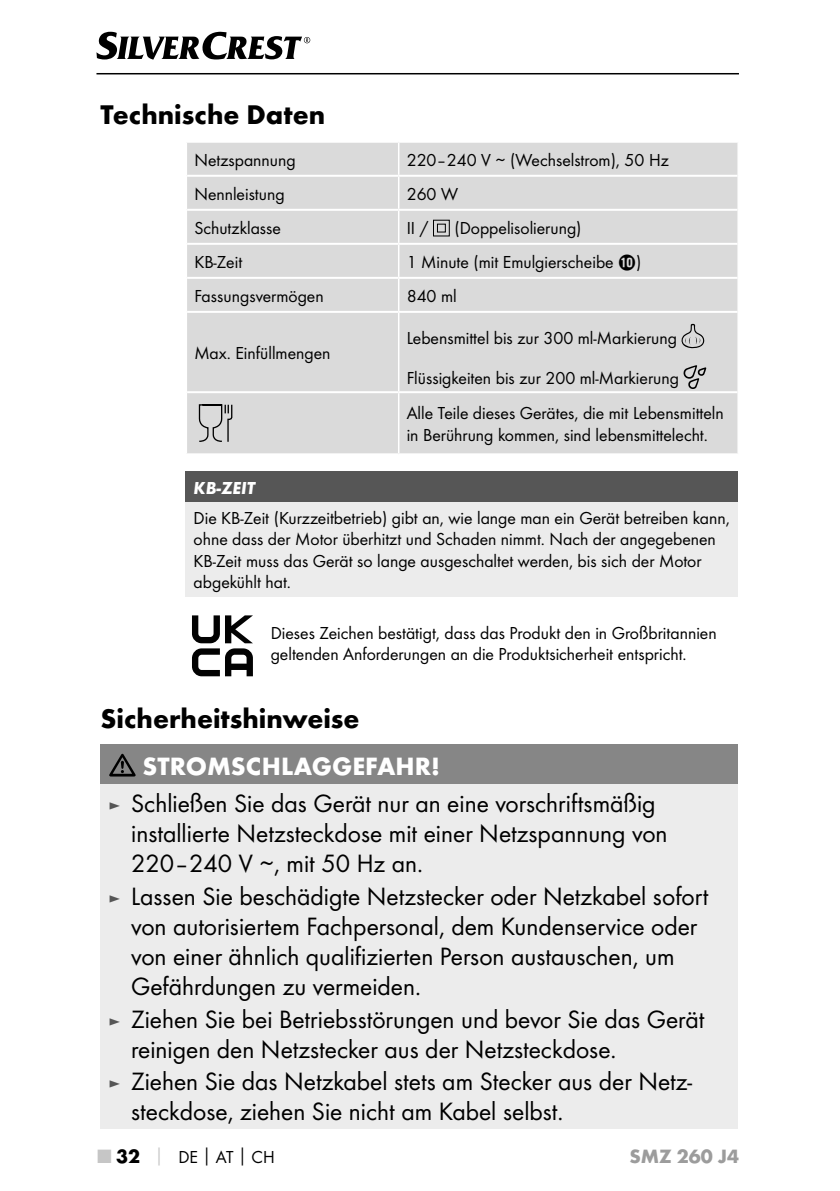
<style>
.page{position:relative;width:840px;height:1191px;background:#fff}
.page>*{position:absolute;margin:0;border:0;box-sizing:border-box;transform-origin:0 0}
.t1{font:700 28px "Futura";color:#000}
.t2{font:26px/30px "Futura Boo";color:#000}
.t3{font:700 26px "Futura";color:#fff}
.t4{font:700 20px "Futura";color:#9c9c9c}
.t5{font:18px/21.6px "Futura Boo";color:#000}
.t6{font:italic 700 18px "Futura";color:#fff}
.s1{font-family:"Hako PI Nummern"}
.s2{font-size:18px;color:#565656}
.s3{font-family:"Futura";font-weight:700;font-size:20px;color:#c6c6c6}
.s4{font-family:"Futura";font-weight:700;font-size:20px}
.s5{font-family:"Futura";font-weight:700;color:#c6c6c6}
.s6{font-family:"Futura";font-weight:700}
</style>
<div class="page">
<hr style="left:96px;top:73px;width:642px;height:1px;background:#000">
<svg style="left:96px;top:32px;width:214px;height:28px"></svg>
<div style="left:187px;top:143px;width:550px;height:310px;background:#dadada"></div>
<div style="left:187px;top:279px;width:550px;height:32px;background:#dadada"></div>
<hr style="left:187px;top:175px;width:211px;height:2px;background:#fff">
<hr style="left:398px;top:175px;width:339px;height:2px;background:#fff">
<hr style="left:187px;top:209px;width:211px;height:2px;background:#fff">
<hr style="left:398px;top:209px;width:339px;height:2px;background:#fff">
<hr style="left:187px;top:243px;width:211px;height:2px;background:#fff">
<hr style="left:398px;top:243px;width:339px;height:2px;background:#fff">
<hr style="left:187px;top:277px;width:211px;height:2px;background:#fff">
<hr style="left:398px;top:277px;width:339px;height:2px;background:#fff">
<hr style="left:187px;top:311px;width:211px;height:2px;background:#fff">
<hr style="left:398px;top:311px;width:339px;height:2px;background:#fff">
<hr style="left:187px;top:391px;width:211px;height:2px;background:#fff">
<hr style="left:398px;top:391px;width:339px;height:2px;background:#fff">
<hr style="left:398px;top:143px;width:1px;height:32px;background:#fff">
<hr style="left:398px;top:177px;width:1px;height:32px;background:#fff">
<hr style="left:398px;top:211px;width:1px;height:32px;background:#fff">
<hr style="left:398px;top:245px;width:1px;height:32px;background:#fff">
<hr style="left:398px;top:279px;width:1px;height:32px;background:#fff">
<hr style="left:398px;top:313px;width:1px;height:78px;background:#fff">
<hr style="left:398px;top:393px;width:1px;height:60px;background:#fff">
<svg style="left:432px;top:219px;width:17px;height:17px"></svg>
<svg style="left:681px;top:324px;width:22px;height:24px"></svg>
<svg style="left:683px;top:365px;width:22px;height:24px"></svg>
<svg style="left:198px;top:403px;width:35px;height:40px"></svg>
<div style="left:185px;top:472px;width:552px;height:30px;background:#565656"></div>
<div style="left:185px;top:502px;width:552px;height:94px;background:#ececec"></div>
<svg style="left:192px;top:615px;width:61px;height:61px"></svg>
<div style="left:100px;top:744px;width:637px;height:40px;background:#868686"></div>
<div style="left:100px;top:784px;width:637px;height:344px;background:#ececec"></div>
<svg style="left:109px;top:754px;width:26px;height:22px"></svg>
<h1 class="t1" style="left:100px;top:97px;width:226px">Technische Daten</h1>
<p class="t5" style="left:194px;top:149px;width:103px">Netzspannung</p>
<p class="t5" style="left:406px;top:149px;width:263px">220–240 V ∼ (Wechselstrom), 50 Hz</p>
<p class="t5" style="left:194px;top:183px;width:92px">Nennleistung</p>
<p class="t5" style="left:406px;top:183px;width:53px">260 W</p>
<p class="t5" style="left:194px;top:217px;width:88px">Schutzklasse</p>
<p class="t5" style="left:406px;top:217px;width:23px">II /</p>
<p class="t5" style="left:454px;top:217px;width:129px">(Doppelisolierung)</p>
<p class="t5" style="left:194px;top:251px;width:49px">KB-Zeit</p>
<p class="t5" style="left:406px;top:251px;width:236px">1 Minute (mit Emulgierscheibe <span class="s1">0</span>)</p>
<p class="t5" style="left:194px;top:285px;width:131px">Fassungsvermögen</p>
<p class="t5" style="left:406px;top:285px;width:52px">840 ml</p>
<p class="t5" style="left:194px;top:342px;width:137px">Max. Einfüllmengen</p>
<p class="t5" style="left:406px;top:327px;width:272px">Lebensmittel bis zur 300 ml-Markierung</p>
<p class="t5" style="left:406px;top:360px;width:318px;line-height:35px">Flüssigkeiten bis zur 200 ml-Markierung<br>Alle Teile dieses Gerätes, die mit Lebensmitteln</p>
<p class="t5" style="left:406px;top:424px;width:300px">in Berührung kommen, sind lebensmittelecht.</p>
<p class="t6" style="left:193px;top:477px;width:63px">KB-ZEIT</p>
<p class="t5" style="left:193px;top:506px;width:537px">Die KB-Zeit (Kurzzeitbetrieb) gibt an, wie lange man ein Gerät betreiben kann, ohne dass der Motor überhitzt und Schaden nimmt. Nach der angegebenen KB-Zeit muss das Gerät so lange ausgeschaltet werden, bis sich der Motor abgekühlt hat.</p>
<p class="t5" style="left:270px;top:622px;width:447px">Dieses Zeichen bestätigt, dass das Produkt den in Großbritannien geltenden Anforderungen an die Produktsicherheit entspricht.</p>
<h1 class="t1" style="left:100px;top:701px;width:260px">Sicherheitshinweise</h1>
<h2 class="t3" style="left:142px;top:750px;width:298px">STROMSCHLAGGEFAHR!</h2>
<h2 class="t2" style="left:131px;top:788px;width:537px;text-indent:-23px"><span class="s2">►</span> Schließen Sie das Gerät nur an eine vorschriftsmäßig installierte Netzsteckdose mit einer Netzspannung von<br>220–240 V ∼, mit 50 Hz an.</h2>
<h2 class="t2" style="left:131px;top:881px;width:578px;text-indent:-23px"><span class="s2">►</span> Lassen Sie beschädigte Netzstecker oder Netzkabel sofort von autorisiertem Fachpersonal, dem Kundenservice oder von einer ähnlich qualifizierten Person austauschen, um Gefährdungen zu vermeiden.</h2>
<h2 class="t2" style="left:131px;top:1003px;width:574px;text-indent:-23px"><span class="s2">►</span> Ziehen Sie bei Betriebsstörungen und bevor Sie das Gerät reinigen den Netzstecker aus der Netzsteckdose.</h2>
<h2 class="t2" style="left:131px;top:1066px;width:562px;text-indent:-23px"><span class="s2">►</span> Ziehen Sie das Netzkabel stets am Stecker aus der Netz&shy;steckdose, ziehen Sie nicht am Kabel selbst.</h2>
<p class="t5" style="left:98px;top:1145px;width:178px"><span class="s3">■</span> <span class="s4">32</span> <span class="s5">│</span> DE<span class="s6">│</span>AT<span class="s6">│</span>CH</p>
<p class="t4" style="left:629px;top:1143px;width:111px">SMZ 260 J4</p>
</div>
